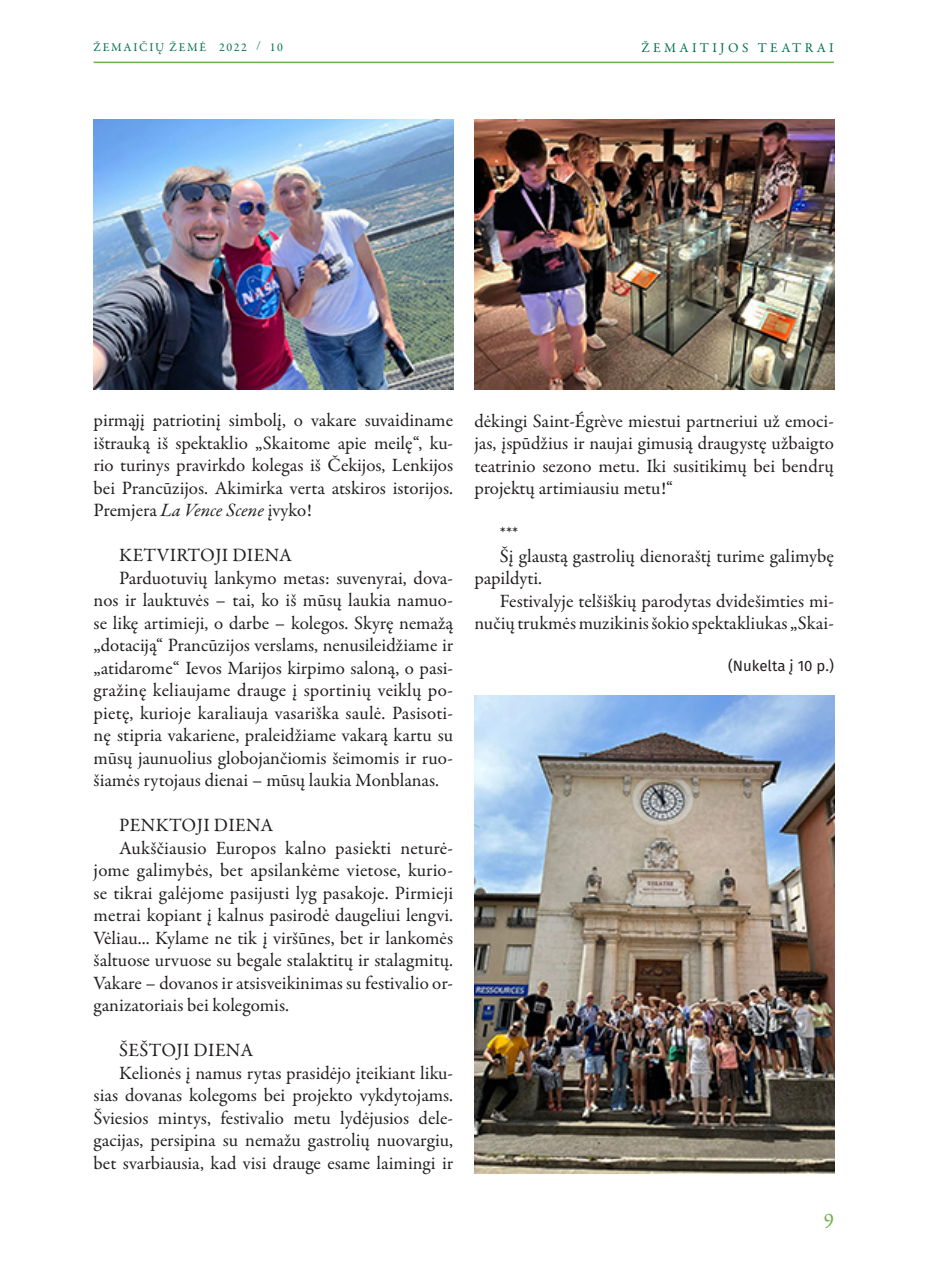
<style>
.page{position:relative;width:936px;height:1276px;background:#fff}
.page>*{position:absolute;margin:0;border:0;box-sizing:border-box;transform-origin:0 0}
.t1{font:21px "Garamond Premr Pro";color:#6fb048}
.tekstas{font:18.9px/22.5px "Garamond Premr Pro";color:#231f20;text-align:justify}
.tekstas-2{font:18.9px "Garamond Premr Pro";letter-spacing:.02em;color:#231f20}
.nukelta{font:15px "Fira Sans";color:#231f20}
.t2{font:13.5px "Garamond Premr Pro";letter-spacing:.25em;color:#017045}
.t3{font:12px "Garamond Premr Pro";letter-spacing:.14em;color:#017045}
.s1{font-style:italic}
</style>
<div class="page">
<hr style="left:94px;top:62px;width:739px;height:1px;background:#6fb048">
<img style="left:474px;top:695px;width:360px;height:479px">
<img style="left:474px;top:119px;width:360px;height:270px">
<img style="left:94px;top:119px;width:360px;height:270px">
<p class="t3" style="left:94px;top:40px;width:191px">ŽEMAIČIŲ ŽEMĖ 2022 / 10</p>
<p class="t2" style="left:641px;top:39px;width:194px">ŽEMAITIJOS TEATRAI</p>
<p class="tekstas" style="left:94px;top:409px;width:361px">pirmąjį patriotinį simbolį, o vakare suvaidiname ištrauką iš spektaklio „Skaitome apie meilę“, ku&shy;rio turinys pravirkdo kolegas iš Čekijos, Lenkijos bei Prancūzijos. Akimirka verta atskiros istorijos.<br>Premjera <span class="s1">La Vence Scene</span> įvyko!</p>
<p class="tekstas-2" style="left:119px;top:544px;width:174px">KETVIRTOJI DIENA</p>
<p class="tekstas" style="left:94px;top:567px;width:361px;text-indent:26px">Parduotuvių lankymo metas: suvenyrai, dova&shy;nos ir lauktuvės – tai, ko iš mūsų laukia namuo&shy;se likę artimieji, o darbe – kolegos. Skyrę nemažą „dotaciją“ Prancūzijos verslams, nenusileidžiame ir „atidarome“ Ievos Marijos kirpimo saloną, o pasi&shy;gražinę keliaujame drauge į sportinių veiklų po&shy;pietę, kurioje karaliauja vasariška saulė. Pasisoti&shy;nę stipria vakariene, praleidžiame vakarą kartu su mūsų jaunuolius globojančiomis šeimomis ir ruo&shy;šiamės rytojaus dienai – mūsų laukia Monblanas.</p>
<p class="tekstas-2" style="left:119px;top:814px;width:155px">PENKTOJI DIENA</p>
<p class="tekstas" style="left:94px;top:837px;width:361px;text-indent:26px">Aukščiausio Europos kalno pasiekti neturė&shy;jome galimybės, bet apsilankėme vietose, kurio&shy;se tikrai galėjome pasijusti lyg pasakoje. Pirmieji metrai kopiant į kalnus pasirodė daugeliui lengvi.<br>Vėliau... Kylame ne tik į viršūnes, bet ir lankomės šaltuose urvuose su begale stalaktitų ir stalagmitų.<br>Vakare – dovanos ir atsisveikinimas su festivalio or&shy;ganizatoriais bei kolegomis.</p>
<p class="tekstas-2" style="left:119px;top:1039px;width:135px">ŠEŠTOJI DIENA</p>
<p class="tekstas" style="left:94px;top:1062px;width:361px;text-indent:26px">Kelionės į namus rytas prasidėjo įteikiant liku&shy;sias dovanas kolegoms bei projekto vykdytojams.<br>Šviesios mintys, festivalio metu lydėjusios dele&shy;gacijas, persipina su nemažu gastrolių nuovargiu, bet svarbiausia, kad visi drauge esame laimingi ir</p>
<p class="tekstas" style="left:474px;top:410px;width:361px">dėkingi Saint-Égrève miestui partneriui už emoci&shy;jas, įspūdžius ir naujai gimusią draugystę užbaigto teatrinio sezono metu. Iki susitikimų bei bendrų projektų artimiausiu metu!“</p>
<p class="tekstas" style="left:500px;top:523px;width:20px">***</p>
<p class="tekstas" style="left:474px;top:545px;width:361px;text-indent:26px">Šį glaustą gastrolių dienoraštį turime galimybę papildyti.</p>
<p class="tekstas" style="left:474px;top:590px;width:361px;text-align:right">Festivalyje telšiškių parodytas dvidešimties mi&shy;nučių trukmės muzikinis šokio spektakliukas „Skai-</p>
<p class="nukelta" style="left:728px;top:655px;width:107px">(Nukelta į 10 p.)</p>
<p class="t1" style="left:823px;top:1208px;width:12px">9</p>
</div>
